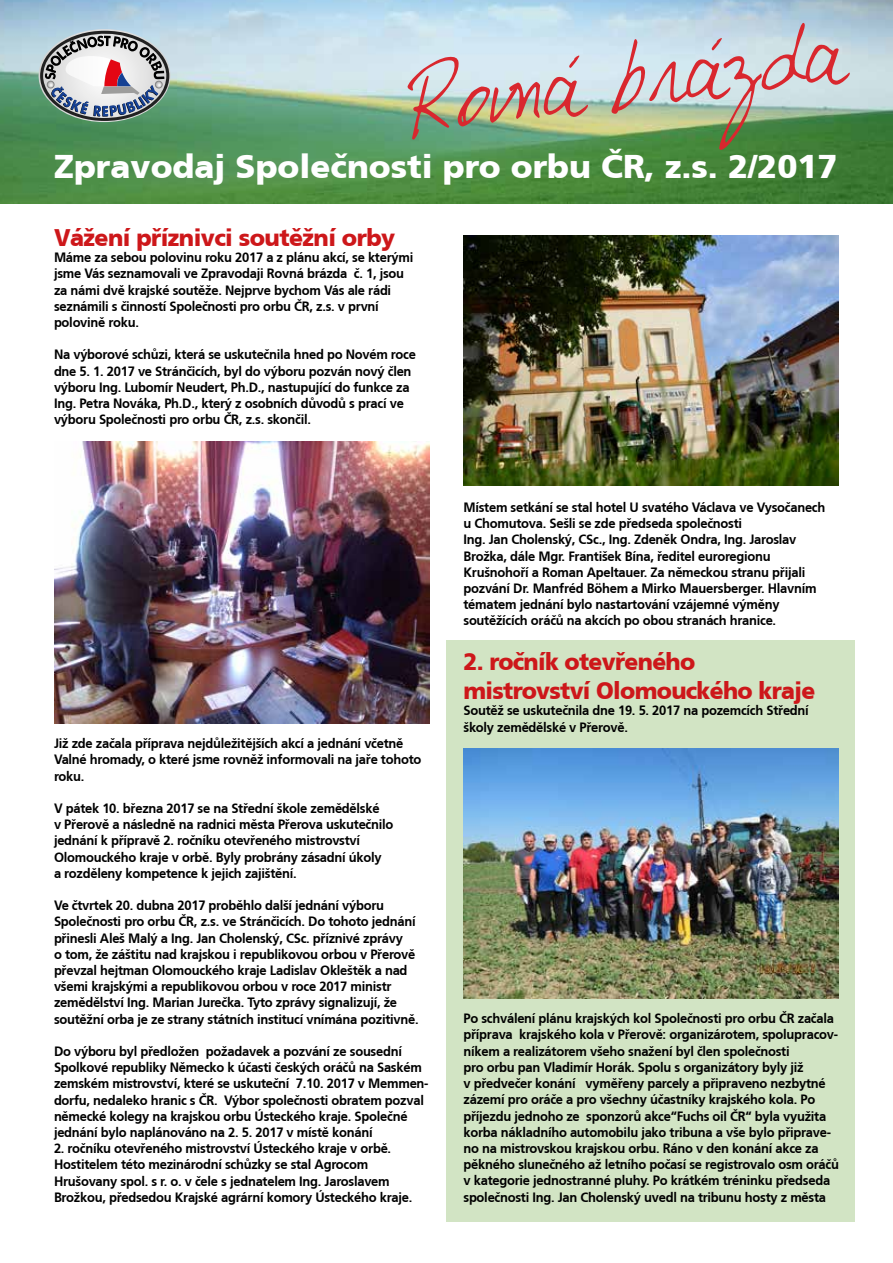
<style>
.page{position:relative;width:893px;height:1263px;background:#fff}
.page>*{position:absolute;margin:0;border:0;box-sizing:border-box;transform-origin:0 0}
.t1{font:73.2px "DJB My Boyfriend's Handwriting";color:#d9272e}
.t2{font:900 32.85px "Frutiger CE";color:#fff}
.t3{font:900 24px/28.8px "Frutiger CE";letter-spacing:-.03em;color:#cd171a;scale:.95 1}
.t4{font:900 24px "Frutiger CE";letter-spacing:-.03em;color:#cd171a;scale:.96 1}
.t5{font:700 13.5px/16.2px "Frutiger CE";letter-spacing:-.02em;color:#000;scale:.96 1}
</style>
<div class="page">
<div style="left:446px;top:640px;width:409px;height:581px;background:#d2e4c4"></div>
<img style="left:0;top:0;width:893px;height:204px">
<svg style="left:36px;top:29px;width:137px;height:93px"></svg>
<img style="left:54px;top:442px;width:375px;height:281px">
<img style="left:463px;top:235px;width:376px;height:251px">
<img style="left:463px;top:748px;width:376px;height:250px">
<h1 class="t1" style="left:404px;top:64px;width:438px;rotate:-7deg">Rovná brázda</h1>
<h2 class="t2" style="left:54px;top:147px;width:785px">Zpravodaj Společnosti pro orbu ČR, z.s. 2/2017</h2>
<h3 class="t4" style="left:54px;top:223px;width:357px">Vážení příznivci soutěžní orby</h3>
<p class="t5" style="left:54px;top:249px;width:376px">Máme za sebou polovinu roku 2017 a z plánu akcí, se kterými jsme Vás seznamovali ve Zpravodaji Rovná brázda č. 1, jsou za námi dvě krajské soutěže. Nejprve bychom Vás ale rádi seznámili s činností Společnosti pro orbu ČR, z.s. v první polovině roku.</p>
<p class="t5" style="left:54px;top:346px;width:378px">Na výborové schůzi, která se uskutečnila hned po Novém roce dne 5. 1. 2017 ve Stránčicích, byl do výboru pozván nový člen výboru Ing. Lubomír Neudert, Ph.D., nastupující do funkce za Ing. Petra Nováka, Ph.D., který z osobních důvodů s prací ve výboru Společnosti pro orbu ČR, z.s. skončil.</p>
<p class="t5" style="left:54px;top:735px;width:384px">Již zde začala příprava nejdůležitějších akcí a jednání včetně<br>Valné hromady, o které jsme rovněž informovali na jaře tohoto roku.</p>
<p class="t5" style="left:54px;top:800px;width:355px">V pátek 10. března 2017 se na Střední škole zemědělské<br>v Přerově a následně na radnici města Přerova uskutečnilo jednání k přípravě 2. ročníku otevřeného mistrovství Olomouckého kraje v orbě. Byly probrány zásadní úkoly<br>a rozděleny kompetence k jejich zajištění.</p>
<p class="t5" style="left:54px;top:897px;width:381px">Ve čtvrtek 20. dubna 2017 proběhlo další jednání výboru Společnosti pro orbu ČR, z.s. ve Stránčicích. Do tohoto jednání přinesli Aleš Malý a Ing. Jan Cholenský, CSc. příznivé zprávy<br>o tom, že záštitu nad krajskou i republikovou orbou v Přerově převzal hejtman Olomouckého kraje Ladislav Okleštěk a nad všemi krajskými a republikovou orbou v roce 2017 ministr zemědělství Ing. Marian Jurečka. Tyto zprávy signalizují, že soutěžní orba je ze strany státních institucí vnímána pozitivně.</p>
<p class="t5" style="left:54px;top:1043px;width:392px">Do výboru byl předložen požadavek a pozvání ze sousední Spolkové republiky Německo k účasti českých oráčů na Saském zemském mistrovství, které se uskuteční 7.10. 2017 v Memmen&shy;dorfu, nedaleko hranic s ČR. Výbor společnosti obratem pozval německé kolegy na krajskou orbu Ústeckého kraje. Společné jednání bylo naplánováno na 2. 5. 2017 v místě konání</p>
<p class="t5" style="left:54px;top:1140px;width:375px">2. ročníku otevřeného mistrovství Ústeckého kraje v orbě.<br>Hostitelem této mezinárodní schůzky se stal Agrocom Hrušovany spol. s r. o. v čele s jednatelem Ing. Jaroslavem Brožkou, předsedou Krajské agrární komory Ústeckého kraje.</p>
<p class="t5" style="left:463px;top:499px;width:378px">Místem setkání se stal hotel U svatého Václava ve Vysočanech u Chomutova. Sešli se zde předseda společnosti<br>Ing. Jan Cholenský, CSc., Ing. Zdeněk Ondra, Ing. Jaroslav Brožka, dále Mgr. František Bína, ředitel euroregionu Krušnohoří a Roman Apeltauer. Za německou stranu přijali pozvání Dr. Manfréd Böhem a Mirko Mauersberger. Hlavním tématem jednání bylo nastartování vzájemné výměny soutěžících oráčů na akcích po obou stranách hranice.</p>
<h3 class="t3" style="left:463px;top:648px;width:372px">2. ročník otevřeného mistrovství Olomouckého kraje</h3>
<p class="t5" style="left:463px;top:702px;width:361px">Soutěž se uskutečnila dne 19. 5. 2017 na pozemcích Střední školy zemědělské v Přerově.</p>
<p class="t5" style="left:463px;top:1010px;width:393px">Po schválení plánu krajských kol Společnosti pro orbu ČR začala příprava krajského kola v Přerově: organizárotem, spolupracov&shy;níkem a realizátorem všeho snažení byl člen společnosti<br>pro orbu pan Vladimír Horák. Spolu s organizátory byly již<br>v předvečer konání vyměřeny parcely a připraveno nezbytné zázemí pro oráče a pro všechny účastníky krajského kola. Po příjezdu jednoho ze sponzorů akce“Fuchs oil ČR“ byla využita korba nákladního automobilu jako tribuna a vše bylo připrave&shy;no na mistrovskou krajskou orbu. Ráno v den konání akce za pěkného slunečného až letního počasí se registrovalo osm oráčů v kategorie jednostranné pluhy. Po krátkém tréninku předseda společnosti Ing. Jan Cholenský uvedl na tribunu hosty z města</p>
</div>
